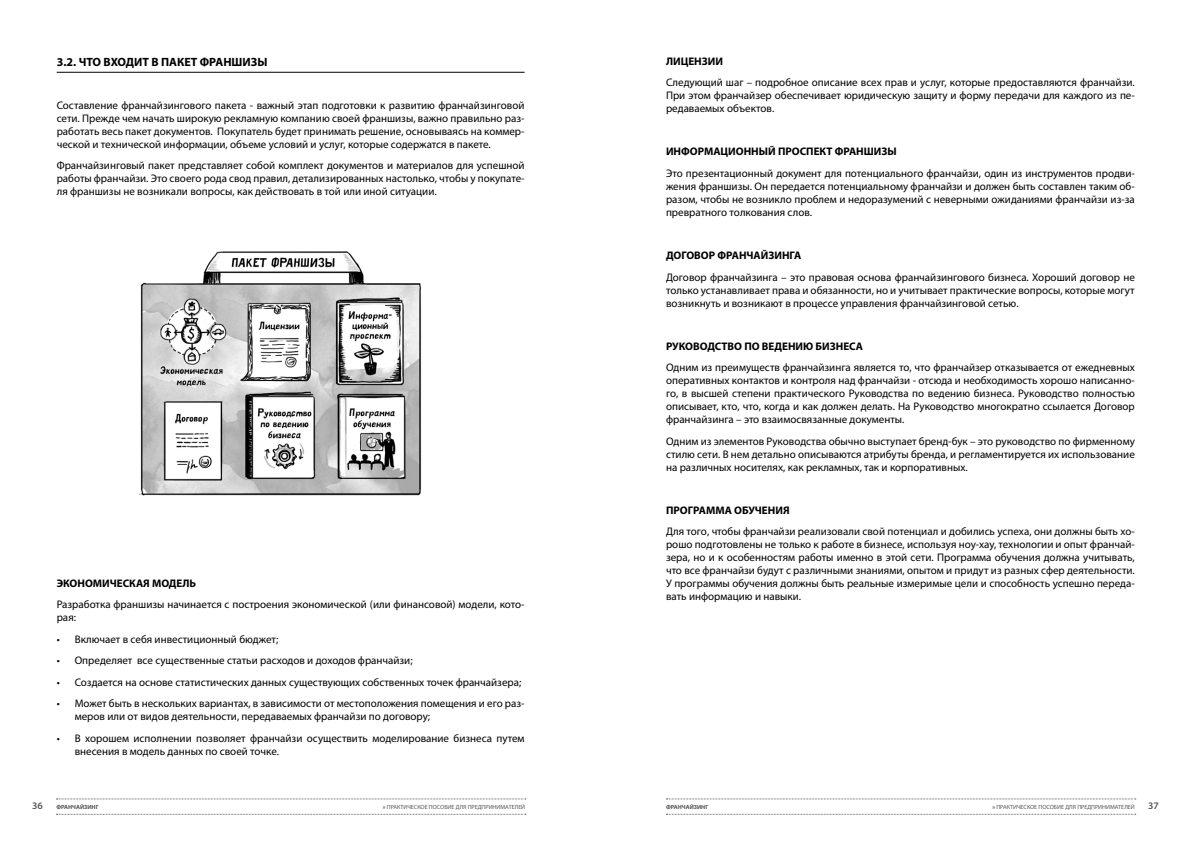
<style>
.page{position:relative;width:1191px;height:842px;background:#fff}
.page>*{position:absolute;margin:0;border:0;box-sizing:border-box;transform-origin:0 0}
.t1{font:700 12px "Myriad Pro";color:#000}
.t2{font:11px/13px "Myriad Pro";color:#000;text-align:justify}
.t3{font:700 11px "Myriad Pro";color:#000}
.t4{font:600 10px "Myriad Pro";color:#575756}
.t5{font:6px "Myriad Pro";color:#575756}
.t6{font:700 6px "Myriad Pro";color:#575756}
.s1{font-weight:700}
</style>
<div class="page">
<svg style="left:666px;top:799px;width:469px;height:1px"></svg>
<svg style="left:56px;top:799px;width:470px;height:1px"></svg>
<svg style="left:56px;top:814px;width:470px;height:1px"></svg>
<svg style="left:666px;top:814px;width:469px;height:1px"></svg>
<img style="left:139px;top:251px;width:283px;height:245px">
<hr style="left:57px;top:72px;width:467px;height:1px;background:#000">
<p class="t1" style="left:57px;top:54px;width:212px">3.2. ЧТО ВХОДИТ В ПАКЕТ ФРАНШИЗЫ</p>
<p class="t2" style="left:57px;top:98px;width:469px">Составление франчайзингового пакета - важный этап подготовки к развитию франчайзинговой сети. Прежде чем начать широкую рекламную компанию своей франшизы, важно правильно раз&shy;работать весь пакет документов. Покупатель будет принимать решение, основываясь на коммер&shy;ческой и технической информации, объеме условий и услуг, которые содержатся в пакете.</p>
<p class="t2" style="left:57px;top:159px;width:469px">Франчайзинговый пакет представляет собой комплект документов и материалов для успешной работы франчайзи. Это своего рода свод правил, детализированных настолько, чтобы у покупате&shy;ля франшизы не возникали вопросы, как действовать в той или иной ситуации.</p>
<p class="t3" style="left:57px;top:576px;width:141px">ЭКОНОМИЧЕСКАЯ МОДЕЛЬ</p>
<p class="t2" style="left:57px;top:598px;width:469px">Разработка франшизы начинается с построения экономической (или финансовой) модели, кото&shy;рая:</p>
<p class="t2" style="left:57px;top:632px;width:223px">• Включает в себя инвестиционный бюджет;</p>
<p class="t2" style="left:57px;top:654px;width:357px">• Определяет все существенные статьи расходов и доходов франчайзи;</p>
<p class="t2" style="left:57px;top:675px;width:466px">• Создается на основе статистических данных существующих собственных точек франчайзера;</p>
<p class="t2" style="left:75px;top:697px;width:451px;text-indent:-18px">• Может быть в нескольких вариантах, в зависимости от местоположения помещения и его раз&shy;меров или от видов деятельности, передаваемых франчайзи по договору;</p>
<p class="t2" style="left:75px;top:731px;width:451px;text-indent:-18px">• В хорошем исполнении позволяет франчайзи осуществить моделирование бизнеса путем внесения в модель данных по своей точке.</p>
<p class="t3" style="left:666px;top:54px;width:58px">ЛИЦЕНЗИИ</p>
<p class="t2" style="left:666px;top:76px;width:470px">Следующий шаг – подробное описание всех прав и услуг, которые предоставляются франчайзи.<br>При этом франчайзер обеспечивает юридическую защиту и форму передачи для каждого из пе&shy;редаваемых объектов.</p>
<p class="t3" style="left:666px;top:145px;width:232px">ИНФОРМАЦИОННЫЙ ПРОСПЕКТ ФРАНШИЗЫ</p>
<p class="t2" style="left:666px;top:167px;width:470px">Это презентационный документ для потенциального франчайзи, один из инструментов продви&shy;жения франшизы. Он передается потенциальному франчайзи и должен быть составлен таким об&shy;разом, чтобы не возникло проблем и недоразумений с неверными ожиданиями франчайзи из-за превратного толкования слов.</p>
<p class="t3" style="left:666px;top:248px;width:137px">ДОГОВОР ФРАНЧАЙЗИНГА</p>
<p class="t2" style="left:666px;top:270px;width:470px">Договор франчайзинга – это правовая основа франчайзингового бизнеса. Хороший договор не только устанавливает права и обязанности, но и учитывает практические вопросы, которые могут возникнуть и возникают в процессе управления франчайзинговой сетью.</p>
<p class="t3" style="left:666px;top:339px;width:198px">РУКОВОДСТВО ПО ВЕДЕНИЮ БИЗНЕСА</p>
<p class="t2" style="left:666px;top:361px;width:470px">Одним из преимуществ франчайзинга является то, что франчайзер отказывается от ежедневных оперативных контактов и контроля над франчайзи - отсюда и необходимость хорошо написанно&shy;го, в высшей степени практического Руководства по ведению бизнеса. Руководство полностью описывает, кто, что, когда и как должен делать. На Руководство многократно ссылается Договор франчайзинга – это взаимосвязанные документы.</p>
<p class="t2" style="left:666px;top:434px;width:470px">Одним из элементов Руководства обычно выступает бренд-бук – это руководство по фирменному стилю сети. В нем детально описываются атрибуты бренда, и регламентируется их использование на различных носителях, как рекламных, так и корпоративных.</p>
<p class="t3" style="left:666px;top:503px;width:125px">ПРОГРАММА ОБУЧЕНИЯ</p>
<p class="t2" style="left:666px;top:525px;width:470px">Для того, чтобы франчайзи реализовали свой потенциал и добились успеха, они должны быть хо&shy;рошо подготовлены не только к работе в бизнесе, используя ноу-хау, технологии и опыт франчай&shy;зера, но и к особенностям работы именно в этой сети. Программа обучения должна учитывать, что все франчайзи будут с различными знаниями, опытом и придут из разных сфер деятельности.<br>У программы обучения должны быть реальные измеримые цели и способность успешно переда&shy;вать информацию и навыки.</p>
<p class="t4" style="left:32px;top:800px;width:12px">36</p>
<p class="t6" style="left:56px;top:803px;width:44px">ФРАНЧАЙЗИНГ</p>
<p class="t5" style="left:383px;top:804px;width:144px"><span class="s1">»</span> ПРАКТИЧЕСКОЕ ПОСОБИЕ ДЛЯ ПРЕДПРИНИМАТЕЛЕЙ</p>
<p class="t6" style="left:666px;top:803px;width:44px">ФРАНЧАЙЗИНГ</p>
<p class="t5" style="left:992px;top:804px;width:144px"><span class="s1">»</span> ПРАКТИЧЕСКОЕ ПОСОБИЕ ДЛЯ ПРЕДПРИНИМАТЕЛЕЙ</p>
<p class="t4" style="left:1148px;top:800px;width:12px">37</p>
</div>
